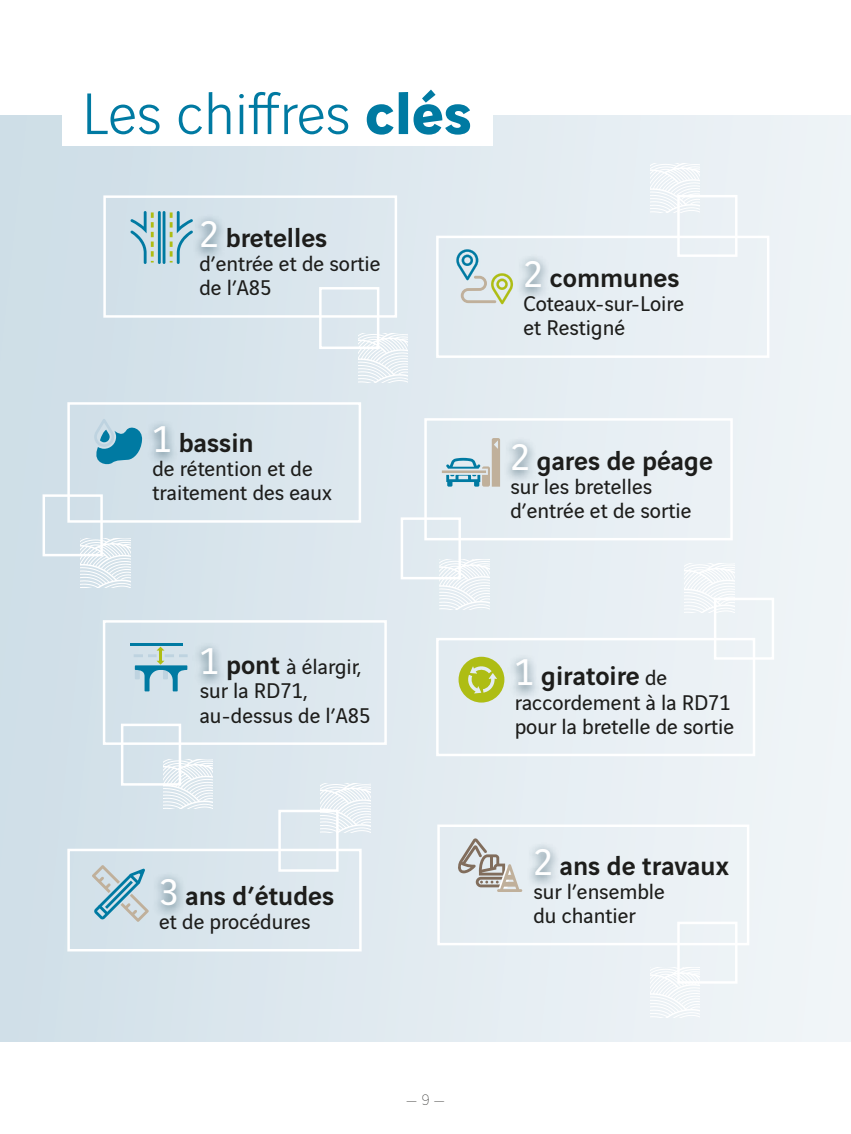
<style>
.page{position:relative;width:851px;height:1134px;background:#fff}
.page>*{position:absolute;margin:0;border:0;box-sizing:border-box;transform-origin:0 0}
.t1{font:300 62.5px "Vinci Sans";color:#007aa2}
.t2{font:500 28.38px "Vinci Sans";color:#1d1d1b}
.t3{font:22.75px/24.1px "Vinci Sans";color:#1d1d1b}
.t4{font:200 16.25px "Vinci Sans";color:#1d1d1b}
.s1{font-weight:700}
.s2{font-weight:400;font-size:39.75px;color:#fff}
.s3{font-size:39.75px;color:#fff}
.s4{font-weight:500;font-size:28.38px}
.s5{font-weight:400;font-size:22.75px}
</style>
<div class="page">
<div style="left:0;top:115px;width:850px;height:927px;background:linear-gradient(to right,#cfdee7,#f1f5f8)"></div>
<svg style="left:456px;top:249px;width:57px;height:55px;background:#c8d9d1"></svg>
<div style="left:515px;top:253px;width:35px;height:47px;background:#00293a;opacity:.75"></div>
<svg style="left:130px;top:211px;width:63px;height:53px;background:#a2c8ce"></svg>
<div style="left:191px;top:213px;width:36px;height:47px;background:#00293a;opacity:.75"></div>
<svg style="left:458px;top:657px;width:46px;height:45px;background:#bfcc5c"></svg>
<div style="left:507px;top:653px;width:35px;height:45px;background:#00293a;opacity:.75"></div>
<hr style="left:130px;top:643px;width:52px;height:3px;background:#007aa2">
<svg style="left:134px;top:647px;width:53px;height:44px;background:#a3c9d4"></svg>
<div style="left:192px;top:641px;width:35px;height:46px;background:#00293a;opacity:.75"></div>
<svg style="left:442px;top:438px;width:58px;height:49px;background:#bccfd3"></svg>
<div style="left:502px;top:436px;width:35px;height:47px;background:#00293a;opacity:.75"></div>
<svg style="left:456px;top:838px;width:66px;height:54px;background:#cbcbca"></svg>
<div style="left:525px;top:841px;width:35px;height:47px;background:#00293a;opacity:.75"></div>
<svg style="left:92px;top:865px;width:57px;height:57px;background:#adcad4"></svg>
<div style="left:151px;top:871px;width:35px;height:47px;background:#00293a;opacity:.75"></div>
<div style="left:103px;top:195px;width:294px;height:123px;border:2px solid #fff"></div>
<div style="left:424px;top:418px;width:308px;height:122px;border:2px solid #fff"></div>
<div style="left:436px;top:638px;width:319px;height:118px;border:2px solid #fff"></div>
<div style="left:437px;top:824px;width:312px;height:121px;border:2px solid #fff"></div>
<div style="left:436px;top:236px;width:333px;height:122px;border:2px solid #fff"></div>
<div style="left:319px;top:287px;width:60px;height:62px;border:2px solid #fff"></div>
<div style="left:677px;top:195px;width:60px;height:62px;border:2px solid #fff"></div>
<div style="left:400px;top:517px;width:61px;height:62px;border:2px solid #fff"></div>
<div style="left:713px;top:598px;width:61px;height:62px;border:2px solid #fff"></div>
<div style="left:677px;top:922px;width:60px;height:62px;border:2px solid #fff"></div>
<div style="left:121px;top:724px;width:60px;height:62px;border:2px solid #fff"></div>
<div style="left:278px;top:810px;width:60px;height:62px;border:2px solid #fff"></div>
<div style="left:144px;top:419px;width:36px;height:46px;background:#00293a;opacity:.75"></div>
<svg style="left:93px;top:419px;width:50px;height:47px;background:#70b0c7"></svg>
<div style="left:43px;top:494px;width:60px;height:62px;border:2px solid #fff"></div>
<div style="left:67px;top:402px;width:294px;height:121px;border:2px solid #fff"></div>
<div style="left:103px;top:620px;width:284px;height:125px;border:2px solid #fff"></div>
<div style="left:67px;top:849px;width:294px;height:102px;border:2px solid #fff"></div>
<svg style="left:80px;top:539px;width:50px;height:49px"></svg>
<svg style="left:358px;top:333px;width:50px;height:49px"></svg>
<svg style="left:650px;top:163px;width:49px;height:49px"></svg>
<svg style="left:439px;top:560px;width:50px;height:49px"></svg>
<svg style="left:684px;top:563px;width:50px;height:49px"></svg>
<svg style="left:163px;top:759px;width:50px;height:50px"></svg>
<svg style="left:320px;top:783px;width:50px;height:49px"></svg>
<svg style="left:650px;top:968px;width:49px;height:49px"></svg>
<div style="left:62px;top:75px;width:431px;height:71px;background:#fff"></div>
<h1 class="t1" style="left:81px;top:68px;width:391px">Les chiffres <span class="s1">clés</span></h1>
<p class="t2" style="left:199px;top:216px;width:129px"><span class="s2">2</span> bretelles</p>
<p class="t3" style="left:199px;top:249px;width:182px">d’entrée et de sortie de l’A85</p>
<p class="t2" style="left:152px;top:421px;width:103px"><span class="s2">1</span> bassin</p>
<p class="t3" style="left:152px;top:454px;width:181px">de rétention et de traitement des eaux</p>
<p class="t2" style="left:523px;top:256px;width:158px"><span class="s2">2</span> communes</p>
<p class="t3" style="left:523px;top:290px;width:162px">Coteaux-sur-Loire et Restigné</p>
<p class="t2" style="left:510px;top:438px;width:204px"><span class="s2">2</span> gares de péage</p>
<p class="t3" style="left:510px;top:472px;width:182px">sur les bretelles d’entrée et de sortie</p>
<p class="t3" style="left:200px;top:653px;width:172px"><span class="s3">1</span> <span class="s4">pont</span> à élargir, sur la RD71, au-dessus de l’A85</p>
<p class="t2" style="left:159px;top:873px;width:177px"><span class="s2">3</span> ans d’études</p>
<p class="t3" style="left:159px;top:907px;width:153px">et de procédures</p>
<p class="t2" style="left:514px;top:654px;width:154px"><span class="s2">1</span> giratoire <span class="s5">de</span></p>
<p class="t3" style="left:514px;top:688px;width:221px">raccordement à la RD71 pour la bretelle de sortie</p>
<p class="t2" style="left:533px;top:844px;width:197px"><span class="s2">2</span> ans de travaux</p>
<p class="t3" style="left:533px;top:877px;width:133px">sur l’ensemble du chantier</p>
<p class="t4" style="left:405px;top:1088px;width:42px">— 9 —</p>
</div>
